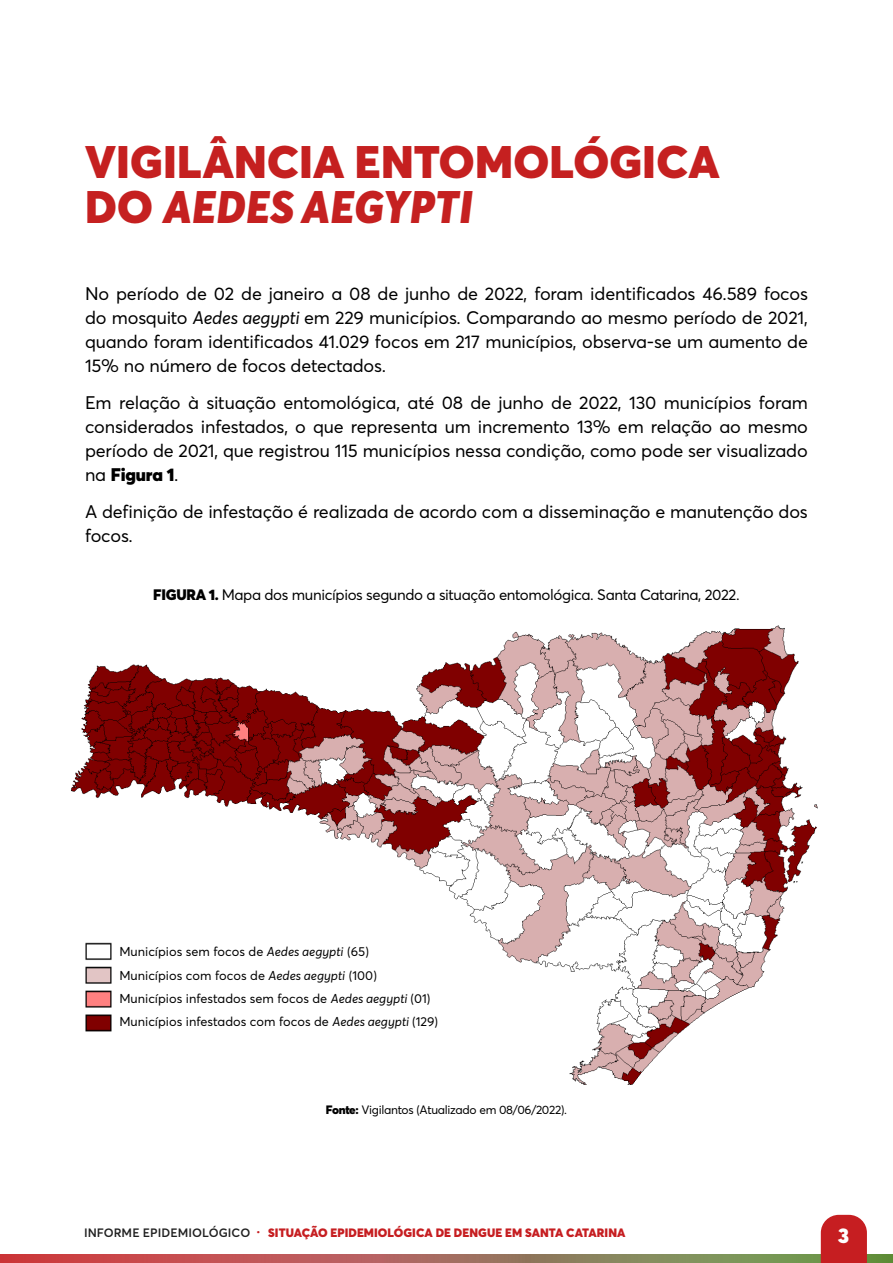
<style>
.page{position:relative;width:893px;height:1263px;background:#fff}
.page>*{position:absolute;margin:0;border:0;box-sizing:border-box;transform-origin:0 0}
.t1{font:900 45px/45px "Averta";letter-spacing:.005em;color:#c52020}
.t2{font:900 21px "Averta";color:#fff}
.t3{font:18px/24px "Averta";letter-spacing:-.01em;color:#000;text-align:justify}
.t4{font:15px "Averta";letter-spacing:-.025em;color:#000}
.t5{font:12.75px/23.2px "Averta";color:#000}
.t6{font:900 12px "Averta";letter-spacing:.005em;color:#c61e21}
.t7{font:12px "Averta";letter-spacing:-.025em;color:#000}
.s1{font-style:italic}
.s2{font-weight:900}
.s3{font-weight:600;color:#202020}
</style>
<div class="page">
<svg style="left:0;top:1254px;width:385px;height:9px;background:#c44e50"></svg>
<svg style="left:385px;top:1254px;width:508px;height:9px;background:#89835a"></svg>
<svg style="left:821px;top:1215px;width:46px;height:48px;background:#c92b2e"></svg>
<img style="left:71px;top:625px;width:747px;height:459px">
<img style="left:79px;top:939px;width:38px;height:97px">
<h1 class="t1" style="left:85px;top:138px;width:636px">VIGILÂNCIA ENTOMOLÓGICA<br>DO <span class="s1">AEDES AEGYPTI</span></h1>
<p class="t3" style="left:85px;top:282px;width:724px">No período de 02 de janeiro a 08 de junho de 2022, foram identificados 46.589 focos do mosquito <span class="s1">Aedes aegypti</span> em 229 municípios. Comparando ao mesmo período de 2021, quando foram identificados 41.029 focos em 217 municípios, observa-se um aumento de 15% no número de focos detectados.</p>
<p class="t3" style="left:85px;top:391px;width:724px">Em relação à situação entomológica, até 08 de junho de 2022, 130 municípios foram considerados infestados, o que representa um incremento 13% em relação ao mesmo período de 2021, que registrou 115 municípios nessa condição, como pode ser visualizado na <span class="s2">Figura 1</span>.</p>
<p class="t3" style="left:85px;top:499px;width:724px">A definição de infestação é realizada de acordo com a disseminação e manutenção dos focos.</p>
<p class="t4" style="left:153px;top:585px;width:588px"><span class="s2">FIGURA 1.</span> Mapa dos municípios segundo a situação entomológica. Santa Catarina, 2022.</p>
<p class="t5" style="left:119px;top:940px;width:320px">Municípios sem focos de <span class="s1">Aedes aegypti</span> (65)<br>Municípios com focos de <span class="s1">Aedes aegypti</span> (100)<br>Municípios infestados sem focos de <span class="s1">Aedes aegypti</span> (01)<br>Municípios infestados com focos de <span class="s1">Aedes aegypti</span> (129)</p>
<p class="t7" style="left:326px;top:1102px;width:243px"><span class="s2">Fonte:</span> Vigilantos (Atualizado em 08/06/2022).</p>
<p class="t6" style="left:84px;top:1225px;width:543px"><span class="s3">INFORME EPIDEMIOLÓGICO</span> · SITUAÇÃO EPIDEMIOLÓGICA DE DENGUE EM SANTA CATARINA</p>
<p class="t2" style="left:838px;top:1222px;width:12px">3</p>
</div>
